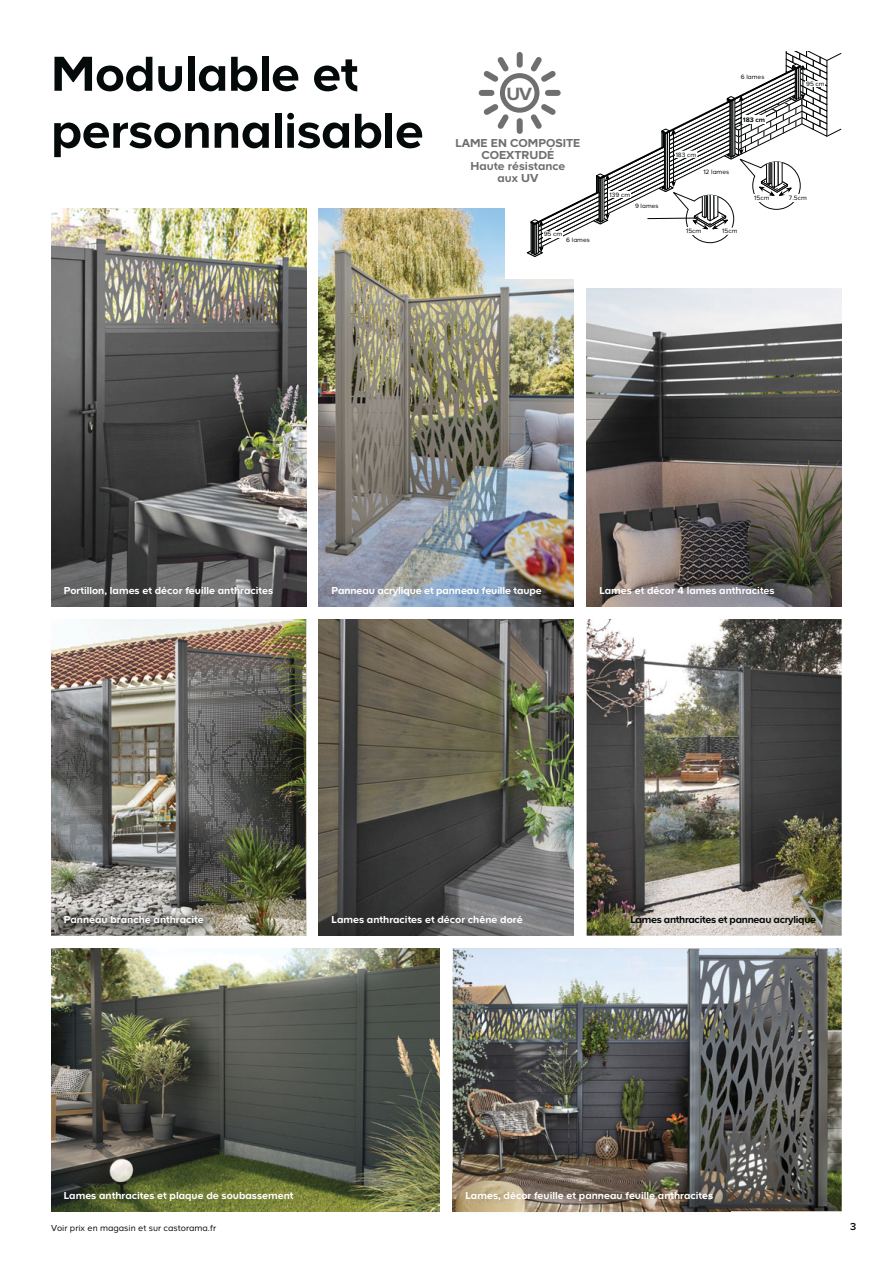
<style>
.page{position:relative;width:893px;height:1263px;background:#fff}
.page>*{position:absolute;margin:0;border:0;box-sizing:border-box;transform-origin:0 0}
.t1{font:700 51px/57px "Casto";letter-spacing:-.01em;color:#040909}
.t2{font:700 18.45px "Casto";color:#6f6f6f}
.t3{font:700 12px/11.6px "Casto";color:#6f6f6f;text-align:center}
.t4{font:700 10.5px "Casto";color:#fff}
.t5{font:700 10.5px "Casto";letter-spacing:-.03em;color:#040909}
.t6{font:500 10.5px "Casto";color:#040909}
.t7{font:9px "Casto";color:#040909}
.t8{font:700 6.75px "Casto";color:#040909}
.t9{font:6.45px "Casto";color:#040909}
</style>
<div class="page">
<img style="left:319px;top:209px;width:255px;height:397px">
<div style="left:505px;top:198px;width:81px;height:81px;background:#fff"></div>
<img style="left:51px;top:209px;width:255px;height:397px">
<svg style="left:478px;top:51px;width:363px;height:206px"></svg>
<img style="left:587px;top:619px;width:255px;height:317px">
<img style="left:587px;top:289px;width:255px;height:317px">
<img style="left:453px;top:948px;width:389px;height:263px">
<img style="left:319px;top:619px;width:255px;height:317px">
<img style="left:51px;top:948px;width:389px;height:263px">
<img style="left:51px;top:619px;width:255px;height:317px">
<img style="left:58px;top:908px;width:156px;height:26px">
<img style="left:452px;top:1174px;width:278px;height:38px">
<img style="left:453px;top:1174px;width:277px;height:37px">
<div style="left:742px;top:115px;width:23px;height:9px;background:#fff"></div>
<img style="left:626px;top:911px;width:194px;height:16px">
<h1 class="t1" style="left:51px;top:50px;width:374px">Modulable et personnalisable</h1>
<h2 class="t2" style="left:506px;top:88px;width:27px">UV</h2>
<p class="t3" style="left:455px;top:138px;width:126px">LAME EN COMPOSITE<br>COEXTRUDÉ<br>Haute résistance<br>aux UV</p>
<p class="t9" style="left:544px;top:231px;width:20px">95 cm</p>
<p class="t9" style="left:566px;top:236px;width:25px">6 lames</p>
<p class="t9" style="left:609px;top:191px;width:22px">139 cm</p>
<p class="t9" style="left:635px;top:203px;width:25px">9 lames</p>
<p class="t9" style="left:741px;top:73px;width:25px">6 lames</p>
<p class="t9" style="left:676px;top:151px;width:22px">183 cm</p>
<p class="t9" style="left:703px;top:168px;width:27px">12 lames</p>
<p class="t9" style="left:743px;top:116px;width:22px">176 cm</p>
<p class="t8" style="left:743px;top:118px;width:24px">183 cm</p>
<p class="t9" style="left:754px;top:194px;width:17px">15cm</p>
<p class="t9" style="left:686px;top:227px;width:17px">15cm</p>
<p class="t9" style="left:722px;top:227px;width:17px">15cm</p>
<p class="t9" style="left:806px;top:80px;width:20px">95 cm</p>
<p class="t9" style="left:789px;top:194px;width:19px">7.5cm</p>
<p class="t4" style="left:64px;top:587px;width:211px">Portillon, lames et décor feuille anthracites</p>
<p class="t4" style="left:332px;top:587px;width:212px">Panneau acrylique et panneau feuille taupe</p>
<p class="t4" style="left:599px;top:587px;width:177px">Lames et décor 4 lames anthracites</p>
<p class="t4" style="left:64px;top:916px;width:142px">Panneau branche anthracite</p>
<p class="t4" style="left:332px;top:916px;width:193px">Lames anthracites et décor chêne doré</p>
<p class="t5" style="left:630px;top:916px;width:187px">Lames anthracites et panneau acrylique</p>
<p class="t4" style="left:64px;top:1192px;width:231px">Lames anthracites et plaque de soubassement</p>
<p class="t4" style="left:465px;top:1192px;width:249px">Lames, décor feuille et panneau feuille anthracites</p>
<p class="t7" style="left:51px;top:1225px;width:167px">Voir prix en magasin et sur castorama.fr</p>
<p class="t6" style="left:850px;top:1223px;width:8px">3</p>
</div>
